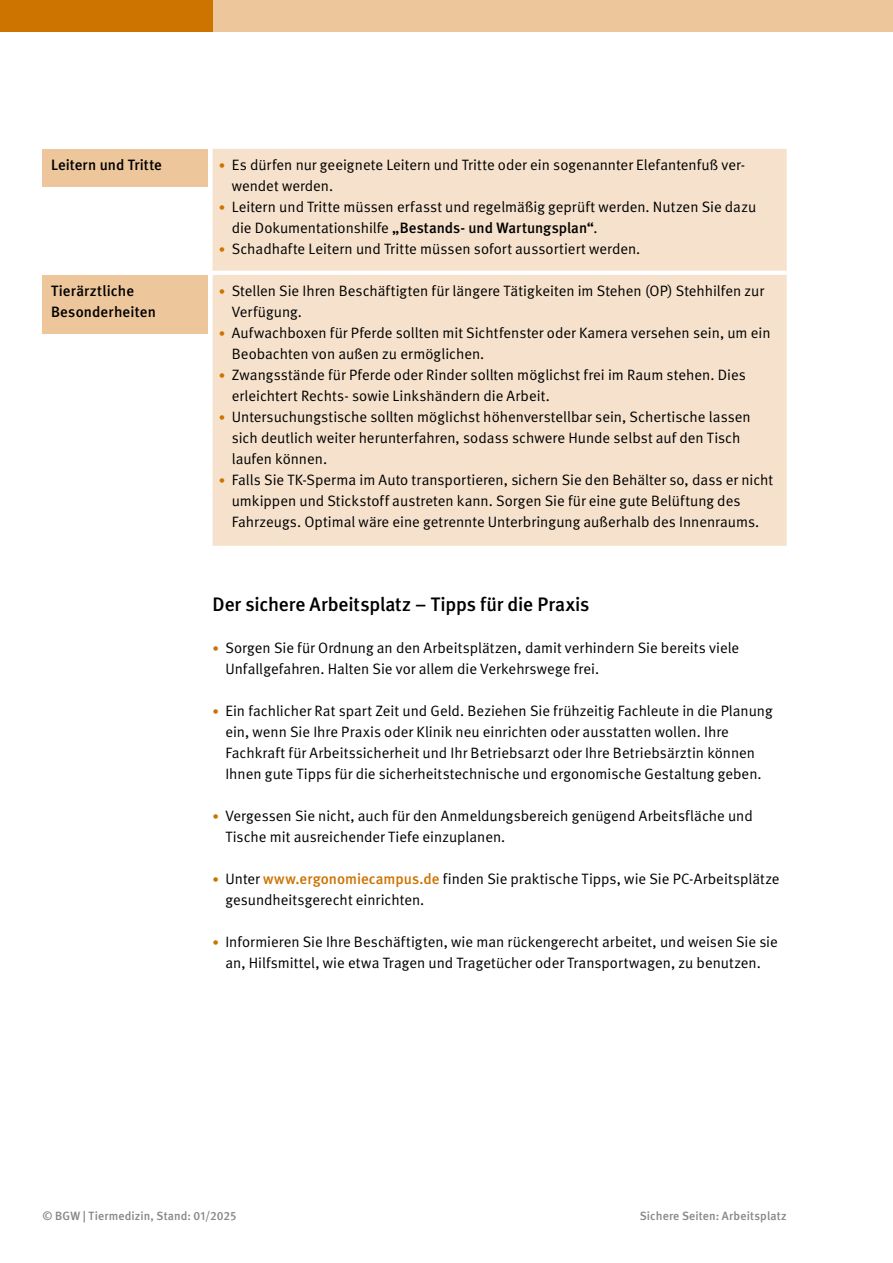
<style>
.page{position:relative;width:893px;height:1263px;background:#fff}
.page>*{position:absolute;margin:0;border:0;box-sizing:border-box;transform-origin:0 0}
.t1{font:500 19.5px "DGUV Meta";letter-spacing:-.005em;color:#000}
.t2{font:15px/21px "DGUV Meta";color:#000}
.t3{font:500 15px/21px "DGUV Meta";letter-spacing:.01em;color:#000}
.t4{font:500 12px "DGUV Meta";letter-spacing:.01em;color:#878786}
.s1{font-size:12.75px;color:#cc7300}
.s2{font-weight:500}
.s3{font-weight:500;color:#cc7300}
</style>
<div class="page">
<div style="left:0;top:0;width:893px;height:32px;background:#edc69b"></div>
<div style="left:0;top:0;width:213px;height:32px;background:#cc7300"></div>
<div style="left:213px;top:149px;width:574px;height:397px;background:#f6e2cc"></div>
<hr style="left:210px;top:271px;width:577px;height:4px;background:#fff">
<div style="left:43px;top:149px;width:165px;height:37px;background:#edc69b"></div>
<div style="left:43px;top:275px;width:165px;height:58px;background:#edc69b"></div>
<p class="t3" style="left:51px;top:155px;width:112px">Leitern und Tritte</p>
<p class="t2" style="left:232px;top:154px;width:515px;text-indent:-13px"><span class="s1">•</span> Es dürfen nur geeignete Leitern und Tritte oder ein sogenannter Elefantenfuß ver&shy;wendet werden.</p>
<p class="t2" style="left:232px;top:196px;width:526px;text-indent:-13px"><span class="s1">•</span> Leitern und Tritte müssen erfasst und regelmäßig geprüft werden. Nutzen Sie dazu die Dokumentationshilfe <span class="s2">„Bestands- und Wartungsplan“</span>.</p>
<p class="t2" style="left:219px;top:238px;width:423px"><span class="s1">•</span> Schadhafte Leitern und Tritte müssen sofort aussortiert werden.</p>
<p class="t3" style="left:51px;top:281px;width:106px">Tierärztliche<br>Besonderheiten</p>
<p class="t2" style="left:232px;top:280px;width:534px;text-indent:-13px"><span class="s1">•</span> Stellen Sie Ihren Beschäftigten für längere Tätigkeiten im Stehen (OP) Stehhilfen zur<br>Verfügung.</p>
<p class="t2" style="left:232px;top:322px;width:540px;text-indent:-13px"><span class="s1">•</span> Aufwachboxen für Pferde sollten mit Sichtfenster oder Kamera versehen sein, um ein<br>Beobachten von außen zu ermöglichen.</p>
<p class="t2" style="left:232px;top:364px;width:516px;text-indent:-13px"><span class="s1">•</span> Zwangsstände für Pferde oder Rinder sollten möglichst frei im Raum stehen. Dies erleichtert Rechts- sowie Linkshändern die Arbeit.</p>
<p class="t2" style="left:232px;top:406px;width:520px;text-indent:-13px"><span class="s1">•</span> Untersuchungstische sollten möglichst höhenverstellbar sein, Schertische lassen sich deutlich weiter herunterfahren, sodass schwere Hunde selbst auf den Tisch laufen können.</p>
<p class="t2" style="left:232px;top:469px;width:543px;text-indent:-13px"><span class="s1">•</span> Falls Sie TK-Sperma im Auto transportieren, sichern Sie den Behälter so, dass er nicht umkippen und Stickstoff austreten kann. Sorgen Sie für eine gute Belüftung des<br>Fahrzeugs. Optimal wäre eine getrennte Unterbringung außerhalb des Innenraums.</p>
<h1 class="t1" style="left:213px;top:593px;width:378px">Der sichere Arbeitsplatz – Tipps für die Praxis</h1>
<p class="t2" style="left:225px;top:637px;width:515px;text-indent:-13px"><span class="s1">•</span> Sorgen Sie für Ordnung an den Arbeitsplätzen, damit verhindern Sie bereits viele<br>Unfallgefahren. Halten Sie vor allem die Verkehrswege frei.</p>
<p class="t2" style="left:225px;top:700px;width:549px;text-indent:-13px"><span class="s1">•</span> Ein fachlicher Rat spart Zeit und Geld. Beziehen Sie frühzeitig Fachleute in die Planung ein, wenn Sie Ihre Praxis oder Klinik neu einrichten oder ausstatten wollen. Ihre Fachkraft für Arbeitssicherheit und Ihr Betriebsarzt oder Ihre Betriebsärztin können Ihnen gute Tipps für die sicherheitstechnische und ergonomische Gestaltung geben.</p>
<p class="t2" style="left:225px;top:805px;width:529px;text-indent:-13px"><span class="s1">•</span> Vergessen Sie nicht, auch für den Anmeldungsbereich genügend Arbeitsfläche und<br>Tische mit ausreichender Tiefe einzuplanen.</p>
<p class="t2" style="left:225px;top:868px;width:556px;text-indent:-13px"><span class="s1">•</span> Unter <span class="s3">www.ergonomiecampus.de</span> finden Sie praktische Tipps, wie Sie PC-Arbeitsplätze gesundheitsgerecht einrichten.</p>
<p class="t2" style="left:213px;top:931px;width:567px;text-align:center"><span class="s1">•</span> Informieren Sie Ihre Beschäftigten, wie man rückengerecht arbeitet, und weisen Sie sie an, Hilfsmittel, wie etwa Tragen und Tragetücher oder Transportwagen, zu benutzen.</p>
<p class="t4" style="left:43px;top:1209px;width:195px">© BGW | Tiermedizin, Stand: 01/2025</p>
<p class="t4" style="left:640px;top:1209px;width:148px">Sichere Seiten: Arbeitsplatz</p>
</div>
